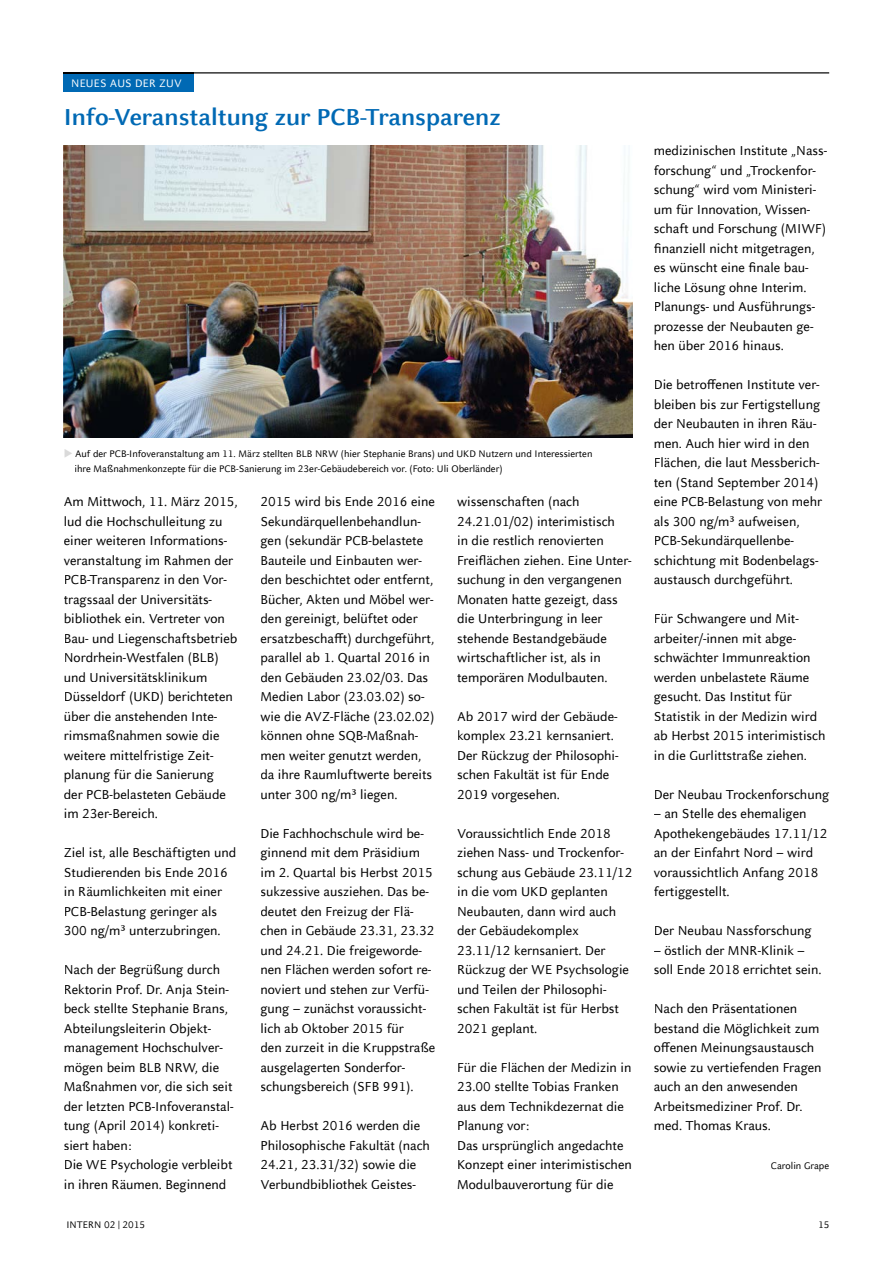
<style>
.page{position:relative;width:893px;height:1263px;background:#fff}
.page>*{position:absolute;margin:0;border:0;box-sizing:border-box;transform-origin:0 0}
.t1{font:700 25.5px "Celeste Sans Offc Pro";color:#0069b4}
.t2{font:14.25px/19.5px "Celeste Sans Offc Pro";color:#000}
.t3{font:12px "Celeste Sans Offc Pro";letter-spacing:.015em;color:#fff}
.t4{font:10.5px/14.7px "Celeste Sans Offc Pro";color:#000}
.s1{color:#dadada}
</style>
<div class="page">
<div style="left:64px;top:72px;width:130px;height:20px;background:#0069b4"></div>
<hr style="left:194px;top:72px;width:635px;height:1px;background:#000">
<hr style="left:64px;top:72px;width:130px;height:1px;background:#000">
<img style="left:64px;top:145px;width:568px;height:293px">
<p class="t3" style="left:71px;top:75px;width:112px">NEUES AUS DER ZUV</p>
<h1 class="t1" style="left:64px;top:101px;width:438px">Info-Veranstaltung zur PCB-Transparenz</h1>
<p class="t4" style="left:74px;top:446px;width:519px;text-indent:-11px"><span class="s1">◆</span> Auf der PCB-Infoveranstaltung am 11. März stellten BLB NRW (hier Stephanie Brans) und UKD Nutzern und Interessierten ihre Maßnahmenkonzepte für die PCB-Sanierung im 23er-Gebäudebereich vor. (Foto: Uli Oberländer)</p>
<p class="t2" style="left:64px;top:491px;width:175px">Am Mittwoch, 11. März 2015, lud die Hochschulleitung zu einer weiteren Informations&shy;veranstaltung im Rahmen der<br>PCB-Transparenz in den Vor&shy;tragssaal der Universitäts&shy;bibliothek ein. Vertreter von<br>Bau- und Liegenschaftsbetrieb<br>Nordrhein-Westfalen (BLB) und Universitätsklinikum<br>Düsseldorf (UKD) berichteten über die anstehenden Inte&shy;rimsmaßnahmen sowie die weitere mittelfristige Zeit&shy;planung für die Sanierung<br>der PCB-belasteten Gebäude im 23er-Bereich.</p>
<p class="t2" style="left:64px;top:842px;width:174px">Ziel ist, alle Beschäftigten und<br>Studierenden bis Ende 2016 in Räumlichkeiten mit einer<br>PCB-Belastung geringer als<br>300 ng/m³ unterzubringen.</p>
<p class="t2" style="left:64px;top:959px;width:171px">Nach der Begrüßung durch<br>Rektorin Prof. Dr. Anja Stein&shy;beck stellte Stephanie Brans,<br>Abteilungsleiterin Objekt&shy;management Hochschulver&shy;mögen beim BLB NRW, die<br>Maßnahmen vor, die sich seit der letzten PCB-Infoveranstal&shy;tung (April 2014) konkreti&shy;siert haben:<br>Die WE Psychologie verbleibt in ihren Räumen. Beginnend</p>
<p class="t2" style="left:260px;top:491px;width:176px">2015 wird bis Ende 2016 eine<br>Sekundärquellenbehandlun&shy;gen (sekundär PCB-belastete<br>Bauteile und Einbauten wer&shy;den beschichtet oder entfernt,<br>Bücher, Akten und Möbel wer&shy;den gereinigt, belüftet oder ersatzbeschafft) durchgeführt, parallel ab 1. Quartal 2016 in den Gebäuden 23.02/03. Das<br>Medien Labor (23.03.02) so&shy;wie die AVZ-Fläche (23.02.02) können ohne SQB-Maßnah&shy;men weiter genutzt werden, da ihre Raumluftwerte bereits unter 300 ng/m³ liegen.</p>
<p class="t2" style="left:260px;top:823px;width:176px">Die Fachhochschule wird be&shy;ginnend mit dem Präsidium im 2. Quartal bis Herbst 2015 sukzessive ausziehen. Das be&shy;deutet den Freizug der Flä&shy;chen in Gebäude 23.31, 23.32 und 24.21. Die freigeworde&shy;nen Flächen werden sofort re&shy;noviert und stehen zur Verfü&shy;gung – zunächst voraussicht&shy;lich ab Oktober 2015 für<br>den zurzeit in die Kruppstraße ausgelagerten Sonderfor&shy;schungsbereich (SFB 991).</p>
<p class="t2" style="left:260px;top:1115px;width:171px">Ab Herbst 2016 werden die<br>Philosophische Fakultät (nach<br>24.21, 23.31/32) sowie die<br>Verbundbibliothek Geistes-</p>
<p class="t2" style="left:457px;top:491px;width:176px">wissenschaften (nach<br>24.21.01/02) interimistisch<br>in die restlich renovierten<br>Freiflächen ziehen. Eine Unter&shy;suchung in den vergangenen<br>Monaten hatte gezeigt, dass die Unterbringung in leer stehende Bestandgebäude wirtschaftlicher ist, als in temporären Modulbauten.</p>
<p class="t2" style="left:457px;top:706px;width:163px">Ab 2017 wird der Gebäude&shy;komplex 23.21 kernsaniert.<br>Der Rückzug der Philosophi&shy;schen Fakultät ist für Ende<br>2019 vorgesehen.</p>
<p class="t2" style="left:457px;top:823px;width:177px">Voraussichtlich Ende 2018 ziehen Nass- und Trockenfor&shy;schung aus Gebäude 23.11/12 in die vom UKD geplanten<br>Neubauten, dann wird auch der Gebäudekomplex<br>23.11/12 kernsaniert. Der<br>Rückzug der WE Psychsologie und Teilen der Philosophi&shy;schen Fakultät ist für Herbst<br>2021 geplant.</p>
<p class="t2" style="left:457px;top:1057px;width:176px">Für die Flächen der Medizin in<br>23.00 stellte Tobias Franken aus dem Technikdezernat die<br>Planung vor:<br>Das ursprünglich angedachte<br>Konzept einer interimistischen<br>Modulbauverortung für die</p>
<p class="t2" style="left:654px;top:140px;width:175px">medizinischen Institute „Nass&shy;forschung“ und „Trockenfor&shy;schung“ wird vom Ministeri&shy;um für Innovation, Wissen&shy;schaft und Forschung (MIWF) finanziell nicht mitgetragen, es wünscht eine finale bau&shy;liche Lösung ohne Interim.<br>Planungs- und Ausführungs&shy;prozesse der Neubauten ge&shy;hen über 2016 hinaus.</p>
<p class="t2" style="left:654px;top:374px;width:170px">Die betroffenen Institute ver&shy;bleiben bis zur Fertigstellung der Neubauten in ihren Räu&shy;men. Auch hier wird in den<br>Flächen, die laut Messberich&shy;ten (Stand September 2014) eine PCB-Belastung von mehr als 300 ng/m³ aufweisen,<br>PCB-Sekundärquellenbe&shy;schichtung mit Bodenbelags&shy;austausch durchgeführt.</p>
<p class="t2" style="left:654px;top:608px;width:173px">Für Schwangere und Mit&shy;arbeiter/-innen mit abge&shy;schwächter Immunreaktion werden unbelastete Räume gesucht. Das Institut für<br>Statistik in der Medizin wird ab Herbst 2015 interimistisch in die Gurlittstraße ziehen.</p>
<p class="t2" style="left:654px;top:784px;width:177px">Der Neubau Trockenforschung</p>
<p class="t2" style="left:654px;top:803px;width:175px">– an Stelle des ehemaligen<br>Apothekengebäudes 17.11/12 an der Einfahrt Nord – wird voraussichtlich Anfang 2018 fertiggestellt.</p>
<p class="t2" style="left:654px;top:920px;width:159px">Der Neubau Nassforschung</p>
<p class="t2" style="left:654px;top:940px;width:169px">– östlich der MNR-Klinik – soll Ende 2018 errichtet sein.</p>
<p class="t2" style="left:654px;top:998px;width:169px">Nach den Präsentationen bestand die Möglichkeit zum offenen Meinungsaustausch sowie zu vertiefenden Fragen auch an den anwesenden<br>Arbeitsmediziner Prof. Dr. med. Thomas Kraus.</p>
<p class="t4" style="left:771px;top:1158px;width:60px">Carolin Grape</p>
<p class="t4" style="left:66px;top:1217px;width:80px">INTERN 02 | 2015</p>
<p class="t4" style="left:818px;top:1217px;width:13px">15</p>
</div>
